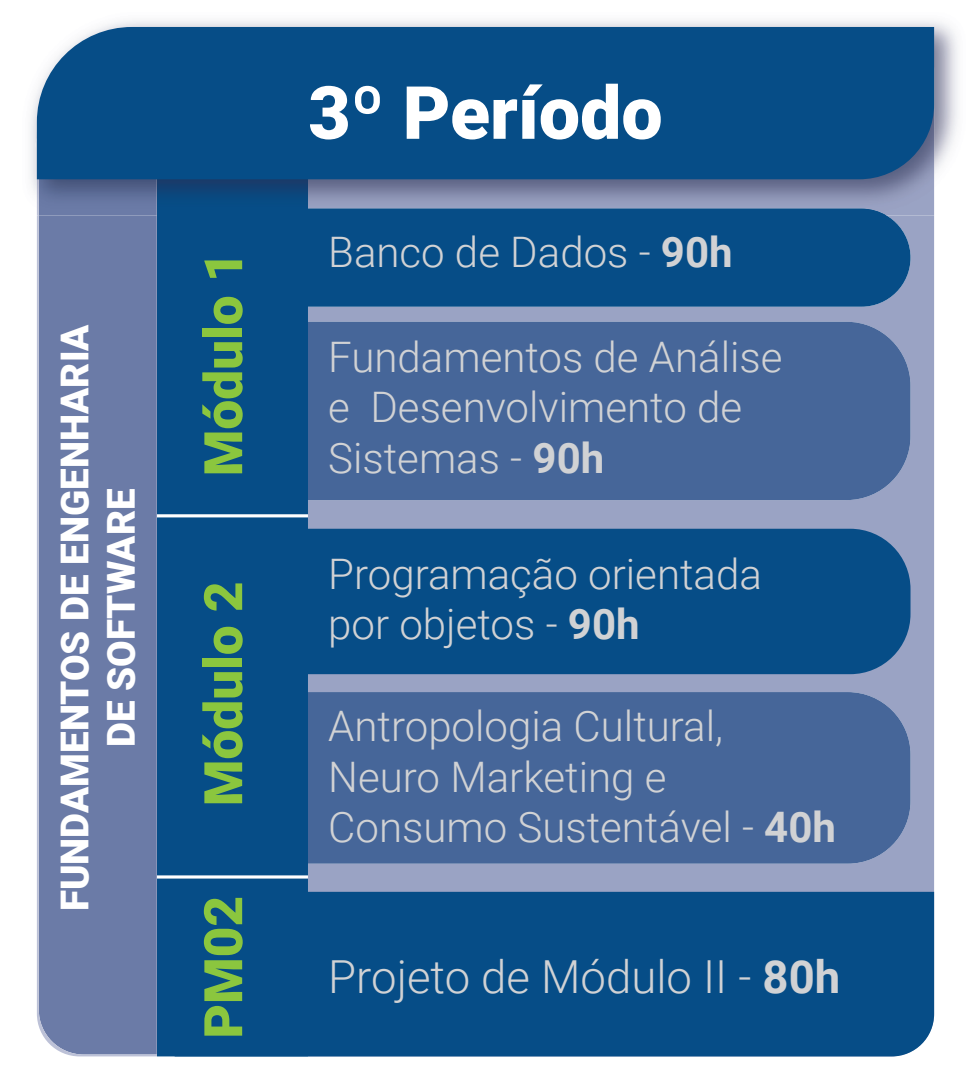
<style>
.page{position:relative;width:971px;height:1085px;background:#fff}
.page>*{position:absolute;margin:0;border:0;box-sizing:border-box;transform-origin:0 0}
.t1{font:900 73.5px "Roboto";color:#fff}
.t2{font:900 53.2px "Roboto";color:#8bc63e}
.t3{font:300 45.5px "Roboto";color:#d1d2d4}
.t4{font:300 42px/50.4px "Roboto";color:#d1d2d4}
.t5{font:900 38.5px/46.2px "Roboto";color:#fff;text-align:center}
.s1{font-weight:700}
</style>
<div class="page">
<div style="left:308px;top:215px;width:626px;height:676px;background:#9aa3c4"></div>
<div style="left:37px;top:215px;width:120px;height:841px;background:#6b7ba7"></div>
<div style="left:157px;top:215px;width:151px;height:841px;background:#064d87"></div>
<div style="left:191px;top:208px;width:719px;height:98px;background:#064d87;border-radius:49px"></div>
<img style="left:30px;top:20px;width:928px;height:195px">
<img style="left:308px;top:179px;width:626px;height:36px">
<img style="left:161px;top:179px;width:147px;height:36px">
<img style="left:35px;top:138px;width:2px;height:77px">
<img style="left:37px;top:179px;width:124px;height:36px">
<img style="left:215px;top:208px;width:671px;height:7px">
<div style="left:37px;top:27px;width:897px;height:152px;background:#064d87"></div>
<div style="left:191px;top:528px;width:719px;height:146px;background:#064d87;border-radius:60px"></div>
<div style="left:308px;top:321px;width:602px;height:179px;background:#466699"></div>
<div style="left:191px;top:321px;width:117px;height:179px;background:#064d87"></div>
<div style="left:308px;top:691px;width:602px;height:172px;background:#466699"></div>
<div style="left:191px;top:691px;width:117px;height:172px;background:#064d87"></div>
<div style="left:175px;top:891px;width:759px;height:165px;background:#064d87"></div>
<hr style="left:157px;top:875px;width:151px;height:3px;background:#fff">
<hr style="left:157px;top:514px;width:151px;height:3px;background:#fff">
<p class="t5" style="left:50px;top:910px;width:588px;rotate:-90deg">FUNDAMENTOS DE ENGENHARIA<br>DE SOFTWARE</p>
<p class="t2" style="left:186px;top:476px;width:226px;rotate:-90deg">Módulo 1</p>
<p class="t2" style="left:186px;top:805px;width:226px;rotate:-90deg">Módulo 2</p>
<p class="t2" style="left:186px;top:1038px;width:144px;rotate:-90deg">PM02</p>
<h1 class="t1" style="left:308px;top:61px;width:356px">3º Período</h1>
<p class="t4" style="left:328px;top:225px;width:406px">Banco de Dados - <span class="s1">90h</span></p>
<p class="t4" style="left:328px;top:330px;width:456px">Fundamentos de Análise e Desenvolvimento de<br>Sistemas - <span class="s1">90h</span></p>
<p class="t4" style="left:328px;top:546px;width:435px">Programação orientada por objetos - <span class="s1">90h</span></p>
<p class="t4" style="left:328px;top:699px;width:509px">Antropologia Cultural,<br>Neuro Marketing e<br>Consumo Sustentável - <span class="s1">40h</span></p>
<p class="t3" style="left:328px;top:944px;width:513px">Projeto de Módulo II - <span class="s1">80h</span></p>
</div>
